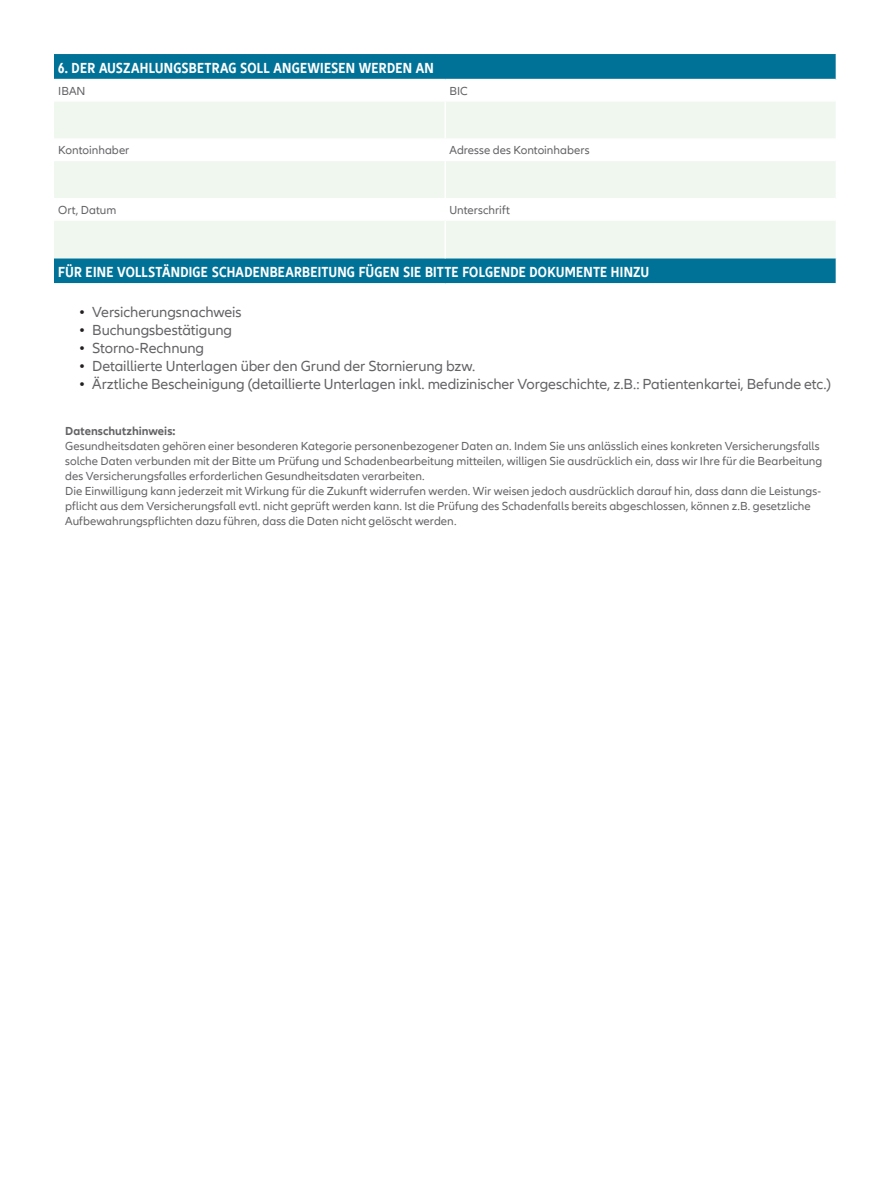
<style>
.page{position:relative;width:893px;height:1200px;background:#fff}
.page>*{position:absolute;margin:0;border:0;box-sizing:border-box;transform-origin:0 0}
.t1{font:15px "Allianz Neo";letter-spacing:-.005em;color:#636366}
.t2{font:700 condensed 15px "Allianz Neo";letter-spacing:.02em;color:#fff}
.t3{font:12px/15px "Allianz Neo";color:#636366}
.t4{font:700 12px "Allianz Neo";letter-spacing:.005em;color:#636366}
.s1{font-family:"Times New Roman";color:#231f20}
</style>
<div class="page">
<svg style="left:54px;top:54px;width:782px;height:229px;fill:#007297"></svg>
<svg style="left:54px;top:102px;width:782px;height:156px;fill:#eff7ef"></svg>
<hr style="left:444px;top:80px;width:2px;height:20px;background:#fff">
<hr style="left:444px;top:102px;width:2px;height:36px;background:#fff">
<hr style="left:444px;top:140px;width:2px;height:20px;background:#fff">
<hr style="left:444px;top:161px;width:2px;height:37px;background:#fff">
<hr style="left:444px;top:199px;width:2px;height:20px;background:#fff">
<hr style="left:444px;top:221px;width:2px;height:37px;background:#fff">
<hr style="left:54px;top:79px;width:391px;height:1px;background:#fff">
<hr style="left:445px;top:79px;width:391px;height:1px;background:#fff">
<hr style="left:54px;top:100px;width:391px;height:2px;background:#fff">
<hr style="left:445px;top:100px;width:391px;height:2px;background:#fff">
<hr style="left:54px;top:138px;width:391px;height:2px;background:#fff">
<hr style="left:445px;top:138px;width:391px;height:2px;background:#fff">
<hr style="left:54px;top:160px;width:391px;height:1px;background:#fff">
<hr style="left:445px;top:160px;width:391px;height:1px;background:#fff">
<hr style="left:54px;top:198px;width:391px;height:1px;background:#fff">
<hr style="left:445px;top:198px;width:391px;height:1px;background:#fff">
<hr style="left:54px;top:219px;width:391px;height:2px;background:#fff">
<hr style="left:445px;top:219px;width:391px;height:2px;background:#fff">
<p class="t2" style="left:58px;top:59px;width:377px">6. DER AUSZAHLUNGSBETRAG SOLL ANGEWIESEN WERDEN AN</p>
<p class="t3" style="left:58px;top:84px;width:29px">IBAN</p>
<p class="t3" style="left:449px;top:84px;width:20px">BIC</p>
<p class="t3" style="left:58px;top:143px;width:73px">Kontoinhaber</p>
<p class="t3" style="left:449px;top:143px;width:142px">Adresse des Kontoinhabers</p>
<p class="t3" style="left:58px;top:203px;width:60px">Ort, Datum</p>
<p class="t3" style="left:449px;top:203px;width:62px">Unterschrift</p>
<p class="t2" style="left:58px;top:263px;width:592px">FÜR EINE VOLLSTÄNDIGE SCHADENBEARBEITUNG FÜGEN SIE BITTE FOLGENDE DOKUMENTE HINZU</p>
<p class="t1" style="left:80px;top:304px;width:163px"><span class="s1">•</span> Versicherungsnachweis</p>
<p class="t1" style="left:80px;top:322px;width:154px"><span class="s1">•</span> Buchungsbestätigung</p>
<p class="t1" style="left:80px;top:340px;width:126px"><span class="s1">•</span> Storno-Rechnung</p>
<p class="t1" style="left:80px;top:358px;width:397px"><span class="s1">•</span> Detaillierte Unterlagen über den Grund der Stornierung bzw.</p>
<p class="t1" style="left:80px;top:376px;width:753px"><span class="s1">•</span> Ärztliche Bescheinigung (detaillierte Unterlagen inkl. medizinischer Vorgeschichte, z.B.: Patientenkartei, Befunde etc.)</p>
<p class="t4" style="left:65px;top:424px;width:112px">Datenschutzhinweis:</p>
<p class="t3" style="left:65px;top:438px;width:759px">Gesundheitsdaten gehören einer besonderen Kategorie personenbezogener Daten an. Indem Sie uns anlässlich eines konkreten Versicherungsfalls solche Daten verbunden mit der Bitte um Prüfung und Schadenbearbeitung mitteilen, willigen Sie ausdrücklich ein, dass wir Ihre für die Bearbeitung des Versicherungsfalles erforderlichen Gesundheitsdaten verarbeiten.<br>Die Einwilligung kann jederzeit mit Wirkung für die Zukunft widerrufen werden. Wir weisen jedoch ausdrücklich darauf hin, dass dann die Leistungs&shy;pflicht aus dem Versicherungsfall evtl. nicht geprüft werden kann. Ist die Prüfung des Schadenfalls bereits abgeschlossen, können z.B. gesetzliche Aufbewahrungspflichten dazu führen, dass die Daten nicht gelöscht werden.</p>
</div>
